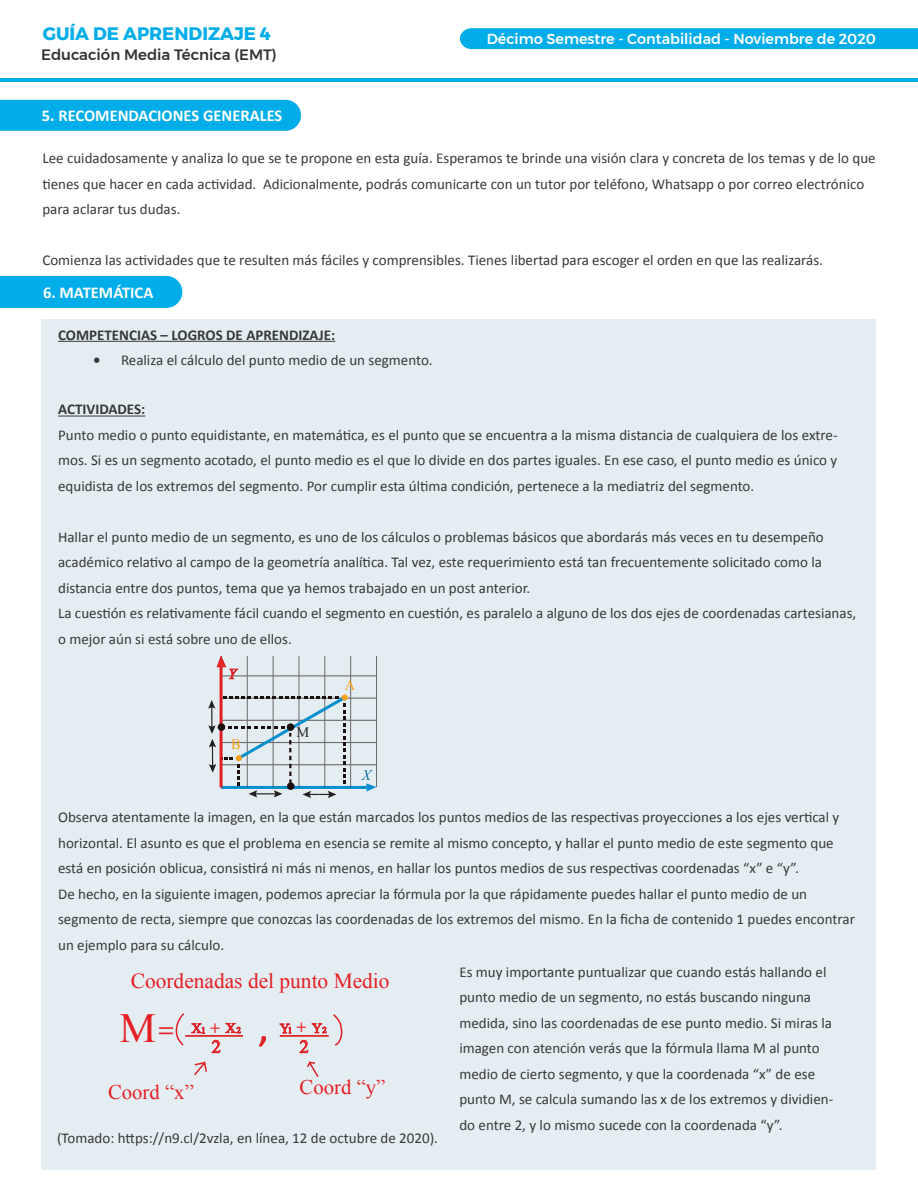
<style>
.page{position:relative;width:918px;height:1188px;background:#fff}
.page>*{position:absolute;margin:0;border:0;box-sizing:border-box;transform-origin:0 0}
.t1{font:41.4px "Times New Roman";color:#e61e24}
.t2{font:37.35px "Calibri";color:#df1f25}
.t3{font:21.45px "Times New Roman";color:#e61e24}
.t4{font:20.7px "Times New Roman";color:#e61e24}
.t5{font:18.15px "Times New Roman";color:#df1f25}
.t6{font:700 18px "Montserrat";color:#00ade8}
.t7{font:18px "Myriad Pro";color:#ee1f23}
.t8{font:700 16.5px "Calibri";color:#fff}
.t9{font:15px/25.5px "Calibri";color:#373838}
.t10{font:700 15px "Calibri";color:#373838}
.t11{font:500 15px "Montserrat";color:#313232}
.t12{font:500 14.4px "Montserrat";color:#fff}
.t13{font:14.4px "Times New Roman";color:#f8a01c}
.t14{font:italic 14.4px "Times New Roman";color:#ee2827}
.t15{font:italic 14.4px "Times New Roman";color:#006a9f}
.t16{font:14.4px "Times New Roman";color:#262828}
.t17{font:13.8px "Times New Roman";color:#df1f25}
.s1{font-family:"Myriad Pro";font-size:27px}
.s2{font-size:8.85px}
</style>
<div class="page">
<div style="left:0;top:276px;width:182px;height:32px;background:#00ade8"></div>
<div style="left:42px;top:319px;width:834px;height:850px;background:#e4eef2"></div>
<hr style="left:0;top:78px;width:918px;height:3px;background:#00ade8">
<div style="left:0;top:100px;width:301px;height:31px;background:#00ade8"></div>
<hr style="left:58px;top:341px;width:277px;height:1px;background:#373838">
<hr style="left:58px;top:416px;width:87px;height:1px;background:#373838">
<div style="left:460px;top:28px;width:458px;height:21px;background:#00ade8"></div>
<svg style="left:175px;top:1013px;width:30px;height:33px"></svg>
<svg style="left:225px;top:1023px;width:17px;height:11px"></svg>
<svg style="left:279px;top:1023px;width:13px;height:11px"></svg>
<hr style="left:185px;top:1035px;width:58px;height:2px;background:#df1f25">
<hr style="left:280px;top:1035px;width:49px;height:2px;background:#df1f25">
<svg style="left:211px;top:1040px;width:10px;height:13px"></svg>
<svg style="left:299px;top:1014px;width:44px;height:39px"></svg>
<svg style="left:259px;top:1036px;width:7px;height:11px"></svg>
<svg style="left:194px;top:1061px;width:13px;height:15px"></svg>
<svg style="left:307px;top:1061px;width:12px;height:16px"></svg>
<svg style="left:208px;top:656px;width:168px;height:142px"></svg>
<div style="left:218px;top:723px;width:7px;height:8px;border:2px solid #1d110f;border-radius:50%"></div>
<p class="t6" style="left:43px;top:23px;width:230px">GUÍA DE APRENDIZAJE 4</p>
<p class="t12" style="left:487px;top:31px;width:391px">Décimo Semestre - Contabilidad - Noviembre de 2020</p>
<p class="t11" style="left:41px;top:47px;width:237px">Educación Media Técnica (EMT)</p>
<p class="t8" style="left:42px;top:107px;width:242px">5. RECOMENDACIONES GENERALES</p>
<p class="t9" style="left:42px;top:146px;width:835px">Lee cuidadosamente y analiza lo que se te propone en esta guía. Esperamos te brinde una visión clara y concreta de los temas y de lo que tienes que hacer en cada actividad. Adicionalmente, podrás comunicarte con un tutor por teléfono, Whatsapp o por correo electrónico para aclarar tus dudas.</p>
<p class="t9" style="left:42px;top:248px;width:782px">Comienza las actividades que te resulten más fáciles y comprensibles. Tienes libertad para escoger el orden en que las realizarás.</p>
<p class="t8" style="left:43px;top:284px;width:112px">6. MATEMÁTICA</p>
<p class="t10" style="left:58px;top:327px;width:279px">COMPETENCIAS – LOGROS DE APRENDIZAJE:</p>
<p class="t10" style="left:93px;top:353px;width:9px">ï</p>
<p class="t9" style="left:121px;top:348px;width:313px">Realiza el cálculo del punto medio de un segmento.</p>
<p class="t10" style="left:58px;top:402px;width:89px">ACTIVIDADES:</p>
<p class="t9" style="left:58px;top:422px;width:781px;text-align:justify">Punto medio o punto equidistante, en matemática, es el punto que se encuentra a la misma distancia de cualquiera de los extre&shy;mos. Si es un segmento acotado, el punto medio es el que lo divide en dos partes iguales. En ese caso, el punto medio es único y equidista de los extremos del segmento. Por cumplir esta última condición, pertenece a la mediatriz del segmento.</p>
<p class="t9" style="left:58px;top:524px;width:800px">Hallar el punto medio de un segmento, es uno de los cálculos o problemas básicos que abordarás más veces en tu desempeño académico relativo al campo de la geometría analítica. Tal vez, este requerimiento está tan frecuentemente solicitado como la distancia entre dos puntos, tema que ya hemos trabajado en un post anterior.<br>La cuestión es relativamente fácil cuando el segmento en cuestión, es paralelo a alguno de los dos ejes de coordenadas cartesianas, o mejor aún si está sobre uno de ellos.</p>
<p class="t14" style="left:228px;top:665px;width:10px">Y</p>
<p class="t13" style="left:231px;top:739px;width:11px">B</p>
<p class="t16" style="left:297px;top:727px;width:14px">M</p>
<p class="t13" style="left:345px;top:680px;width:12px">A</p>
<p class="t15" style="left:362px;top:766px;width:10px">X</p>
<p class="t9" style="left:58px;top:805px;width:798px">Observa atentamente la imagen, en la que están marcados los puntos medios de las respectivas proyecciones a los ejes vertical y horizontal. El asunto es que el problema en esencia se remite al mismo concepto, y hallar el punto medio de este segmento que está en posición oblicua, consistirá ni más ni menos, en hallar los puntos medios de sus respectivas coordenadas “x” e “y”.<br>De hecho, en la siguiente imagen, podemos apreciar la fórmula por la que rápidamente puedes hallar el punto medio de un segmento de recta, siempre que conozcas las coordenadas de los extremos del mismo. En la ficha de contenido 1 puedes encontrar un ejemplo para su cálculo.</p>
<h3 class="t3" style="left:131px;top:974px;width:260px">Coordenadas del punto Medio</h3>
<h1 class="t1" style="left:120px;top:1014px;width:88px">M<span class="s1">=</span> <sup>X</sup><sup>1</sup></h1>
<p class="t17" style="left:226px;top:1023px;width:17px">X<span class="s2">2</span></p>
<p class="t17" style="left:280px;top:1024px;width:14px">Y<span class="s2">1</span></p>
<p class="t17" style="left:312px;top:1023px;width:16px">Y<span class="s2">2</span></p>
<p class="t5" style="left:212px;top:1040px;width:11px">2</p>
<p class="t5" style="left:300px;top:1040px;width:11px">2</p>
<p class="t7" style="left:210px;top:1016px;width:12px">+</p>
<p class="t7" style="left:296px;top:1015px;width:12px">+</p>
<h2 class="t2" style="left:259px;top:1015px;width:11px">,</h2>
<h3 class="t4" style="left:108px;top:1084px;width:87px">Coord “x”</h3>
<h3 class="t4" style="left:300px;top:1080px;width:87px">Coord “y”</h3>
<p class="t9" style="left:57px;top:1125px;width:383px">(Tomado: https://n9.cl/2vzla, en línea, 12 de octubre de 2020).</p>
<p class="t9" style="left:459px;top:959px;width:375px">Es muy importante puntualizar que cuando estás hallando el punto medio de un segmento, no estás buscando ninguna medida, sino las coordenadas de ese punto medio. Si miras la imagen con atención verás que la fórmula llama M al punto medio de cierto segmento, y que la coordenada “x” de ese punto M, se calcula sumando las x de los extremos y dividien&shy;do entre 2, y lo mismo sucede con la coordenada “y”.</p>
</div>
